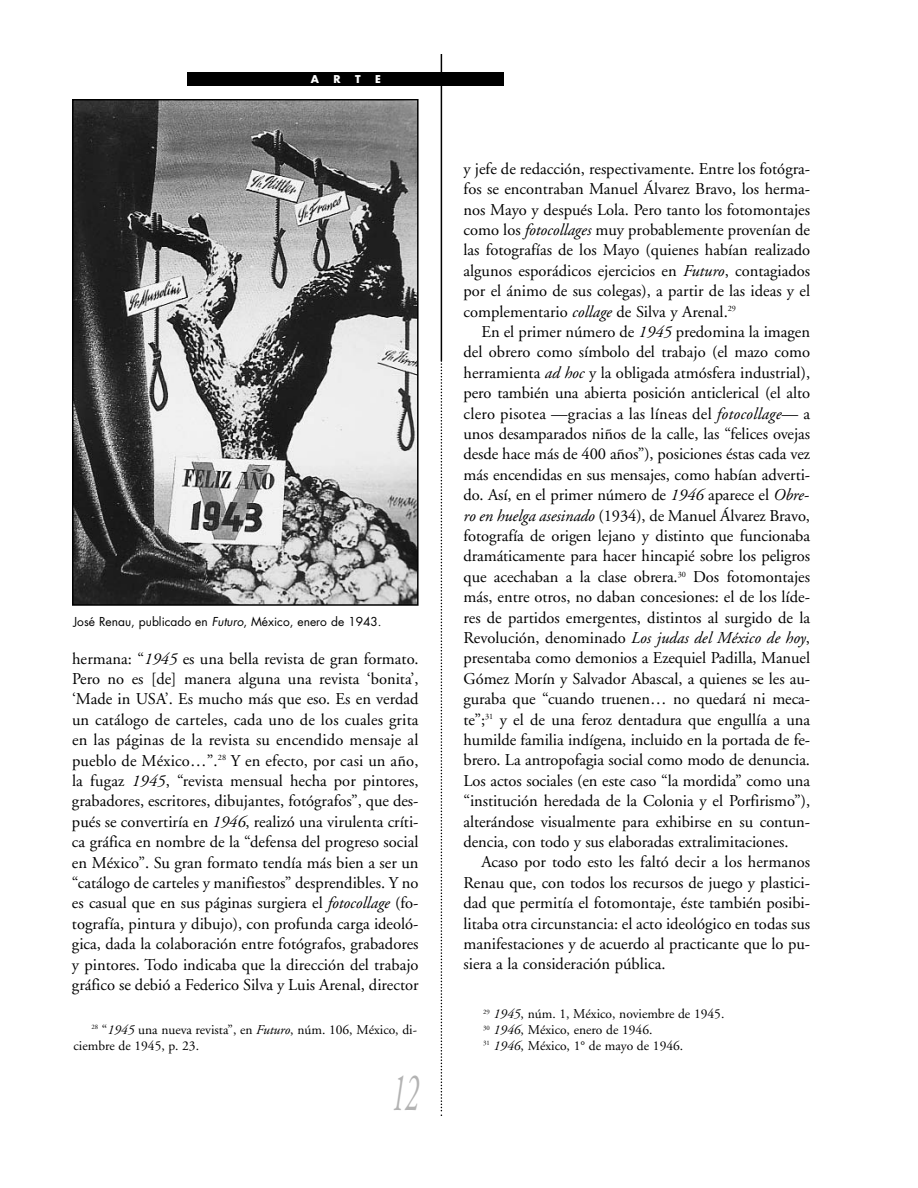
<style>
.page{position:relative;width:918px;height:1188px;background:#fff}
.page>*{position:absolute;margin:0;border:0;box-sizing:border-box;transform-origin:0 0}
.t1{font:italic 54px "Adobe Garamond";color:#b3b3b3;scale:.5 1}
.t2{font:16.5px/20.4px "Adobe Garamond";color:#000;text-align:justify}
.t3{font:13.5px/15.9px "Adobe Garamond";color:#000}
.t4{font:12px "Futura";color:#000}
.t5{font:700 10.5px "Futura";color:#fff}
.s1{font-style:italic}
</style>
<div class="page">
<hr style="left:441px;top:54px;width:1px;height:306px;background:#000">
<svg style="left:441px;top:360px;width:1px;height:756px"></svg>
<div style="left:188px;top:72px;width:316px;height:14px;background:#000"></div>
<img style="left:75px;top:102px;width:341px;height:501px">
<div style="left:72px;top:99px;width:347px;height:507px;border:2px solid #000"></div>
<p class="t5" style="left:311px;top:74px;width:10px">A</p>
<p class="t5" style="left:334px;top:74px;width:9px">R</p>
<p class="t5" style="left:355px;top:74px;width:7px">T</p>
<p class="t5" style="left:375px;top:74px;width:7px">E</p>
<p class="t4" style="left:74px;top:616px;width:310px">José Renau, publicado en <span class="s1">Futuro</span>, México, enero de 1943.</p>
<p class="t2" style="left:72px;top:650px;width:348px">hermana: “<span class="s1">1945</span> es una bella revista de gran formato.<br>Pero no es [de] manera alguna una revista ‘bonita’, ‘Made in USA’. Es mucho más que eso. Es en verdad un catálogo de carteles, cada uno de los cuales grita en las páginas de la revista su encendido mensaje al pueblo de México…”.<sup>28</sup> Y en efecto, por casi un año, la fugaz <span class="s1">1945</span>, “revista mensual hecha por pintores, grabadores, escritores, dibujantes, fotógrafos”, que des&shy;pués se convertiría en <span class="s1">1946</span>, realizó una virulenta críti&shy;ca gráfica en nombre de la “defensa del progreso social en México”. Su gran formato tendía más bien a ser un “catálogo de carteles y manifiestos” desprendibles. Y no es casual que en sus páginas surgiera el <span class="s1">fotocollage</span> (fo&shy;tografía, pintura y dibujo), con profunda carga ideoló&shy;gica, dada la colaboración entre fotógrafos, grabadores y pintores. Todo indicaba que la dirección del trabajo gráfico se debió a Federico Silva y Luis Arenal, director</p>
<p class="t3" style="left:74px;top:1023px;width:345px;text-indent:18px"><sup>28</sup> “<span class="s1">1945</span> una nueva revista”, en <span class="s1">Futuro</span>, núm. 106, México, di&shy;ciembre de 1945, p. 23.</p>
<h1 class="t1" style="left:392px;top:1071px;width:55px">12</h1>
<p class="t2" style="left:464px;top:160px;width:348px">y jefe de redacción, respectivamente. Entre los fotógra&shy;fos se encontraban Manuel Álvarez Bravo, los herma&shy;nos Mayo y después Lola. Pero tanto los fotomontajes como los <span class="s1">fotocollages</span> muy probablemente provenían de las fotografías de los Mayo (quienes habían realizado algunos esporádicos ejercicios en <span class="s1">Futuro</span>, contagiados por el ánimo de sus colegas), a partir de las ideas y el complementario <span class="s1">collage</span> de Silva y Arenal.<sup>29</sup></p>
<p class="t2" style="left:464px;top:323px;width:348px;text-indent:18px">En el primer número de <span class="s1">1945</span> predomina la imagen del obrero como símbolo del trabajo (el mazo como herramienta <span class="s1">ad hoc</span> y la obligada atmósfera industrial), pero también una abierta posición anticlerical (el alto clero pisotea —gracias a las líneas del <span class="s1">fotocollage</span>— a unos desamparados niños de la calle, las “felices ovejas desde hace más de 400 años”), posiciones éstas cada vez más encendidas en sus mensajes, como habían adverti&shy;do. Así, en el primer número de <span class="s1">1946</span> aparece el <span class="s1">Obre&shy;ro en huelga asesinado</span> (1934), de Manuel Álvarez Bravo, fotografía de origen lejano y distinto que funcionaba dramáticamente para hacer hincapié sobre los peligros que acechaban a la clase obrera.<sup>30</sup> Dos fotomontajes más, entre otros, no daban concesiones: el de los líde&shy;res de partidos emergentes, distintos al surgido de la Revolución, denominado <span class="s1">Los judas del México de hoy</span>, presentaba como demonios a Ezequiel Padilla, Manuel Gómez Morín y Salvador Abascal, a quienes se les au&shy;guraba que “cuando truenen… no quedará ni meca&shy;te”;<sup>31</sup> y el de una feroz dentadura que engullía a una humilde familia indígena, incluido en la portada de fe&shy;brero. La antropofagia social como modo de denuncia.<br>Los actos sociales (en este caso “la mordida” como una “institución heredada de la Colonia y el Porfirismo”), alterándose visualmente para exhibirse en su contun&shy;dencia, con todo y sus elaboradas extralimitaciones.</p>
<p class="t2" style="left:464px;top:854px;width:348px;text-indent:18px">Acaso por todo esto les faltó decir a los hermanos Renau que, con todos los recursos de juego y plastici&shy;dad que permitía el fotomontaje, éste también posibi&shy;litaba otra circunstancia: el acto ideológico en todas sus manifestaciones y de acuerdo al practicante que lo pu&shy;siera a la consideración pública.</p>
<p class="t3" style="left:483px;top:1007px;width:243px"><sup>29</sup> <span class="s1">1945</span>, núm. 1, México, noviembre de 1945.<br><sup>30</sup> <span class="s1">1946</span>, México, enero de 1946.<br><sup>31</sup> <span class="s1">1946</span>, México, 1° de mayo de 1946.</p>
</div>
